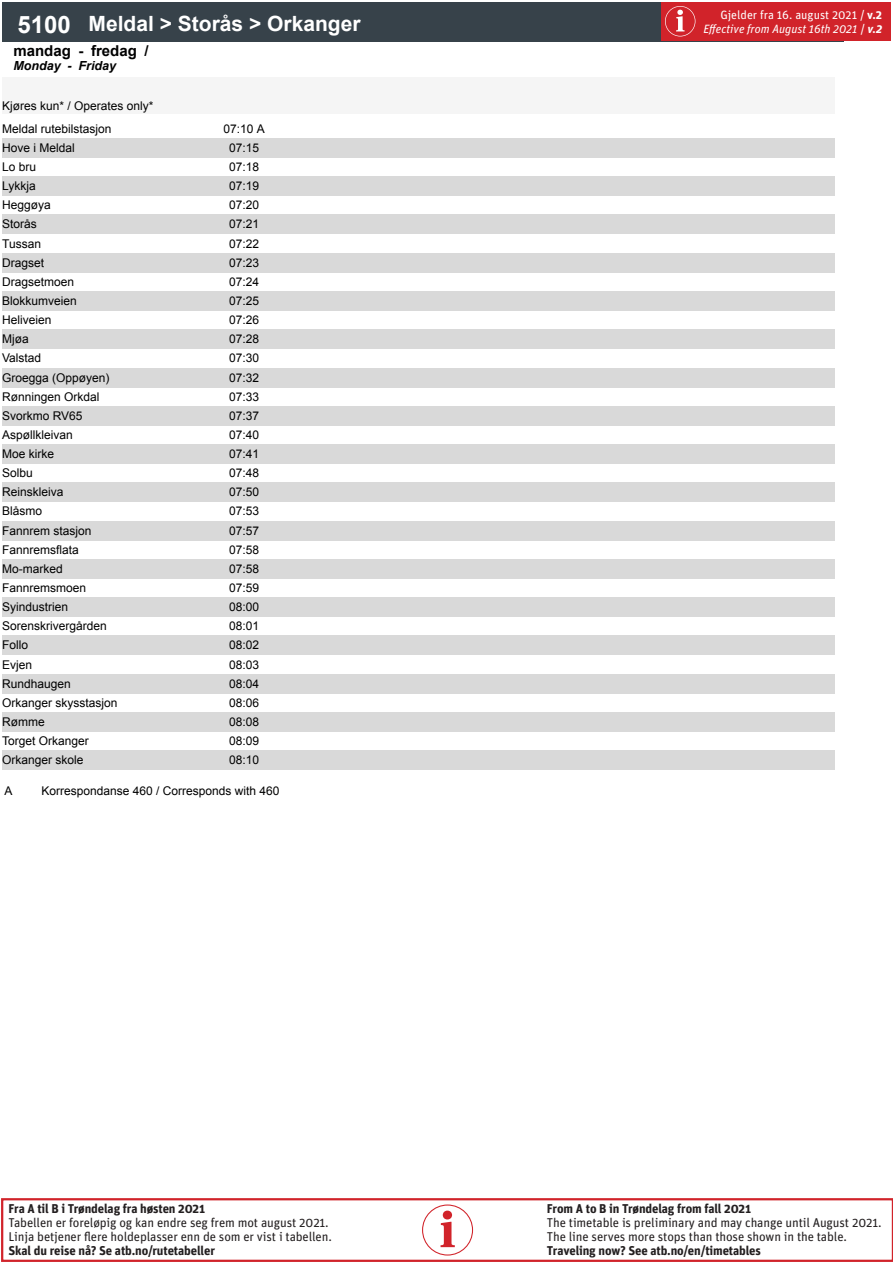
<style>
.page{position:relative;width:893px;height:1263px;background:#fff}
.page>*{position:absolute;margin:0;border:0;box-sizing:border-box;transform-origin:0 0}
.t1{font:700 21px "Arial";color:#fff}
.t2{font:700 15px "Arial";color:#000}
.t3{font:12.75px/14.2px "Unit OT";letter-spacing:-.01em;color:#231f20}
.t4{font:700 12.75px "Unit OT";letter-spacing:-.01em;color:#231f20}
.t5{font:italic 700 12.45px "Arial";color:#000}
.t6{font:12px/22.5px "Arial";color:#000}
.t7{font:italic 12px/14.4px "Unit Pro";color:#fff;text-align:right}
.s1{font-size:24px}
.s2{font-style:normal}
.s3{font-weight:700;font-style:normal}
.s4{font-weight:700}
</style>
<div class="page">
<div style="left:2px;top:138px;width:833px;height:20px;background:#d9d9d9"></div>
<div style="left:2px;top:177px;width:833px;height:19px;background:#d9d9d9"></div>
<div style="left:2px;top:215px;width:833px;height:19px;background:#d9d9d9"></div>
<div style="left:2px;top:253px;width:833px;height:19px;background:#d9d9d9"></div>
<div style="left:2px;top:291px;width:833px;height:20px;background:#d9d9d9"></div>
<div style="left:2px;top:330px;width:833px;height:19px;background:#d9d9d9"></div>
<div style="left:2px;top:368px;width:833px;height:19px;background:#d9d9d9"></div>
<div style="left:2px;top:406px;width:833px;height:19px;background:#d9d9d9"></div>
<div style="left:2px;top:444px;width:833px;height:20px;background:#d9d9d9"></div>
<div style="left:2px;top:483px;width:833px;height:19px;background:#d9d9d9"></div>
<div style="left:2px;top:521px;width:833px;height:19px;background:#d9d9d9"></div>
<div style="left:2px;top:559px;width:833px;height:19px;background:#d9d9d9"></div>
<div style="left:2px;top:598px;width:833px;height:19px;background:#d9d9d9"></div>
<div style="left:2px;top:636px;width:833px;height:19px;background:#d9d9d9"></div>
<div style="left:2px;top:674px;width:833px;height:19px;background:#d9d9d9"></div>
<div style="left:2px;top:712px;width:833px;height:19px;background:#d9d9d9"></div>
<div style="left:2px;top:751px;width:833px;height:19px;background:#d9d9d9"></div>
<div style="left:2px;top:78px;width:214px;height:36px;background:#f5f5f5"></div>
<div style="left:216px;top:78px;width:56px;height:36px;background:#f5f5f5"></div>
<div style="left:272px;top:78px;width:57px;height:36px;background:#f5f5f5"></div>
<div style="left:329px;top:78px;width:56px;height:36px;background:#f5f5f5"></div>
<div style="left:385px;top:78px;width:56px;height:36px;background:#f5f5f5"></div>
<div style="left:441px;top:78px;width:56px;height:36px;background:#f5f5f5"></div>
<div style="left:497px;top:78px;width:57px;height:36px;background:#f5f5f5"></div>
<div style="left:554px;top:78px;width:56px;height:36px;background:#f5f5f5"></div>
<div style="left:610px;top:78px;width:56px;height:36px;background:#f5f5f5"></div>
<div style="left:666px;top:78px;width:56px;height:36px;background:#f5f5f5"></div>
<div style="left:722px;top:78px;width:57px;height:36px;background:#f5f5f5"></div>
<div style="left:779px;top:78px;width:56px;height:36px;background:#f5f5f5"></div>
<div style="left:2px;top:2px;width:85px;height:40px;background:#37424a"></div>
<div style="left:87px;top:2px;width:757px;height:40px;background:#37424a"></div>
<svg style="left:1px;top:1198px;width:892px;height:64px"></svg>
<div style="left:661px;top:2px;width:230px;height:38px;background:#d1232a"></div>
<svg style="left:665px;top:6px;width:30px;height:30px"></svg>
<p class="t1" style="left:18px;top:9px;width:345px"><span class="s1">5100</span> Meldal &gt; Storås &gt; Orkanger</p>
<p class="t2" style="left:13px;top:40px;width:137px">mandag - fredag /</p>
<p class="t5" style="left:13px;top:57px;width:104px">Monday - Friday</p>
<p class="t6" style="left:2px;top:95px;width:153px">Kjøres kun* / Operates only*<br>Meldal rutebilstasjon</p>
<p class="t6" style="left:223px;top:117px;width:43px">07:10 A</p>
<p class="t6" style="left:2px;top:136px;width:74px">Hove i Meldal</p>
<p class="t6" style="left:229px;top:136px;width:32px">07:15</p>
<p class="t6" style="left:2px;top:155px;width:36px">Lo bru</p>
<p class="t6" style="left:229px;top:155px;width:32px">07:18</p>
<p class="t6" style="left:2px;top:175px;width:35px">Lykkja</p>
<p class="t6" style="left:229px;top:175px;width:32px">07:19</p>
<p class="t6" style="left:2px;top:194px;width:50px">Heggøya</p>
<p class="t6" style="left:229px;top:194px;width:32px">07:20</p>
<p class="t6" style="left:2px;top:213px;width:36px">Storås</p>
<p class="t6" style="left:229px;top:213px;width:32px">07:21</p>
<p class="t6" style="left:2px;top:232px;width:40px">Tussan</p>
<p class="t6" style="left:229px;top:232px;width:32px">07:22</p>
<p class="t6" style="left:2px;top:251px;width:44px">Dragset</p>
<p class="t6" style="left:229px;top:251px;width:32px">07:23</p>
<p class="t6" style="left:2px;top:270px;width:74px">Dragsetmoen</p>
<p class="t6" style="left:229px;top:270px;width:32px">07:24</p>
<p class="t6" style="left:2px;top:289px;width:76px">Blokkumveien</p>
<p class="t6" style="left:229px;top:289px;width:32px">07:25</p>
<p class="t6" style="left:2px;top:309px;width:51px">Heliveien</p>
<p class="t6" style="left:229px;top:309px;width:32px">07:26</p>
<p class="t6" style="left:2px;top:328px;width:28px">Mjøa</p>
<p class="t6" style="left:229px;top:328px;width:32px">07:28</p>
<p class="t6" style="left:2px;top:347px;width:41px">Valstad</p>
<p class="t6" style="left:229px;top:347px;width:32px">07:30</p>
<p class="t6" style="left:2px;top:366px;width:109px">Groegga (Oppøyen)</p>
<p class="t6" style="left:229px;top:366px;width:32px">07:32</p>
<p class="t6" style="left:2px;top:385px;width:99px">Rønningen Orkdal</p>
<p class="t6" style="left:229px;top:385px;width:32px">07:33</p>
<p class="t6" style="left:2px;top:404px;width:82px">Svorkmo RV65</p>
<p class="t6" style="left:229px;top:404px;width:32px">07:37</p>
<p class="t6" style="left:2px;top:423px;width:72px">Aspøllkleivan</p>
<p class="t6" style="left:229px;top:423px;width:32px">07:40</p>
<p class="t6" style="left:2px;top:442px;width:53px">Moe kirke</p>
<p class="t6" style="left:229px;top:442px;width:32px">07:41</p>
<p class="t6" style="left:2px;top:462px;width:32px">Solbu</p>
<p class="t6" style="left:229px;top:462px;width:32px">07:48</p>
<p class="t6" style="left:2px;top:481px;width:63px">Reinskleiva</p>
<p class="t6" style="left:229px;top:481px;width:32px">07:50</p>
<p class="t6" style="left:2px;top:500px;width:41px">Blåsmo</p>
<p class="t6" style="left:229px;top:500px;width:32px">07:53</p>
<p class="t6" style="left:2px;top:519px;width:91px">Fannrem stasjon</p>
<p class="t6" style="left:229px;top:519px;width:32px">07:57</p>
<p class="t6" style="left:2px;top:538px;width:78px">Fannremsflata</p>
<p class="t6" style="left:229px;top:538px;width:32px">07:58</p>
<p class="t6" style="left:2px;top:557px;width:62px">Mo-marked</p>
<p class="t6" style="left:229px;top:557px;width:32px">07:58</p>
<p class="t6" style="left:2px;top:576px;width:86px">Fannremsmoen</p>
<p class="t6" style="left:229px;top:576px;width:32px">07:59</p>
<p class="t6" style="left:2px;top:596px;width:68px">Syindustrien</p>
<p class="t6" style="left:229px;top:596px;width:32px">08:00</p>
<p class="t6" style="left:2px;top:615px;width:106px">Sorenskrivergården</p>
<p class="t6" style="left:229px;top:615px;width:32px">08:01</p>
<p class="t6" style="left:2px;top:634px;width:27px">Follo</p>
<p class="t6" style="left:229px;top:634px;width:32px">08:02</p>
<p class="t6" style="left:2px;top:653px;width:32px">Evjen</p>
<p class="t6" style="left:229px;top:653px;width:32px">08:03</p>
<p class="t6" style="left:2px;top:672px;width:70px">Rundhaugen</p>
<p class="t6" style="left:229px;top:672px;width:32px">08:04</p>
<p class="t6" style="left:2px;top:691px;width:117px">Orkanger skysstasjon</p>
<p class="t6" style="left:229px;top:691px;width:32px">08:06</p>
<p class="t6" style="left:2px;top:710px;width:44px">Rømme</p>
<p class="t6" style="left:229px;top:710px;width:32px">08:08</p>
<p class="t6" style="left:2px;top:729px;width:88px">Torget Orkanger</p>
<p class="t6" style="left:229px;top:729px;width:32px">08:09</p>
<p class="t6" style="left:2px;top:749px;width:83px">Orkanger skole</p>
<p class="t6" style="left:229px;top:749px;width:32px">08:10</p>
<p class="t6" style="left:4px;top:779px;width:10px">A</p>
<p class="t6" style="left:41px;top:779px;width:240px">Korrespondanse 460 / Corresponds with 460</p>
<p class="t4" style="left:9px;top:1200px;width:198px">Fra A til B i Trøndelag fra høsten 2021</p>
<p class="t3" style="left:9px;top:1215px;width:325px">Tabellen er foreløpig og kan endre seg frem mot august 2021.<br>Linja betjener flere holdeplasser enn de som er vist i tabellen.</p>
<p class="t4" style="left:9px;top:1243px;width:208px">Skal du reise nå? Se atb.no/rutetabeller</p>
<p class="t7" style="left:703px;top:7px;width:180px"><span class="s2">Gjelder fra 16. august 2021 /</span> <span class="s3">v.2<br></span>Effective from August 16th 2021 <span class="s2">/</span> <span class="s4">v.2</span></p>
<p class="t4" style="left:547px;top:1200px;width:206px">From A to B in Trøndelag from fall 2021</p>
<p class="t3" style="left:547px;top:1215px;width:336px">The timetable is preliminary and may change until August 2021.<br>The line serves more stops than those shown in the table.</p>
<p class="t4" style="left:547px;top:1243px;width:216px">Traveling now? See atb.no/en/timetables</p>
</div>
